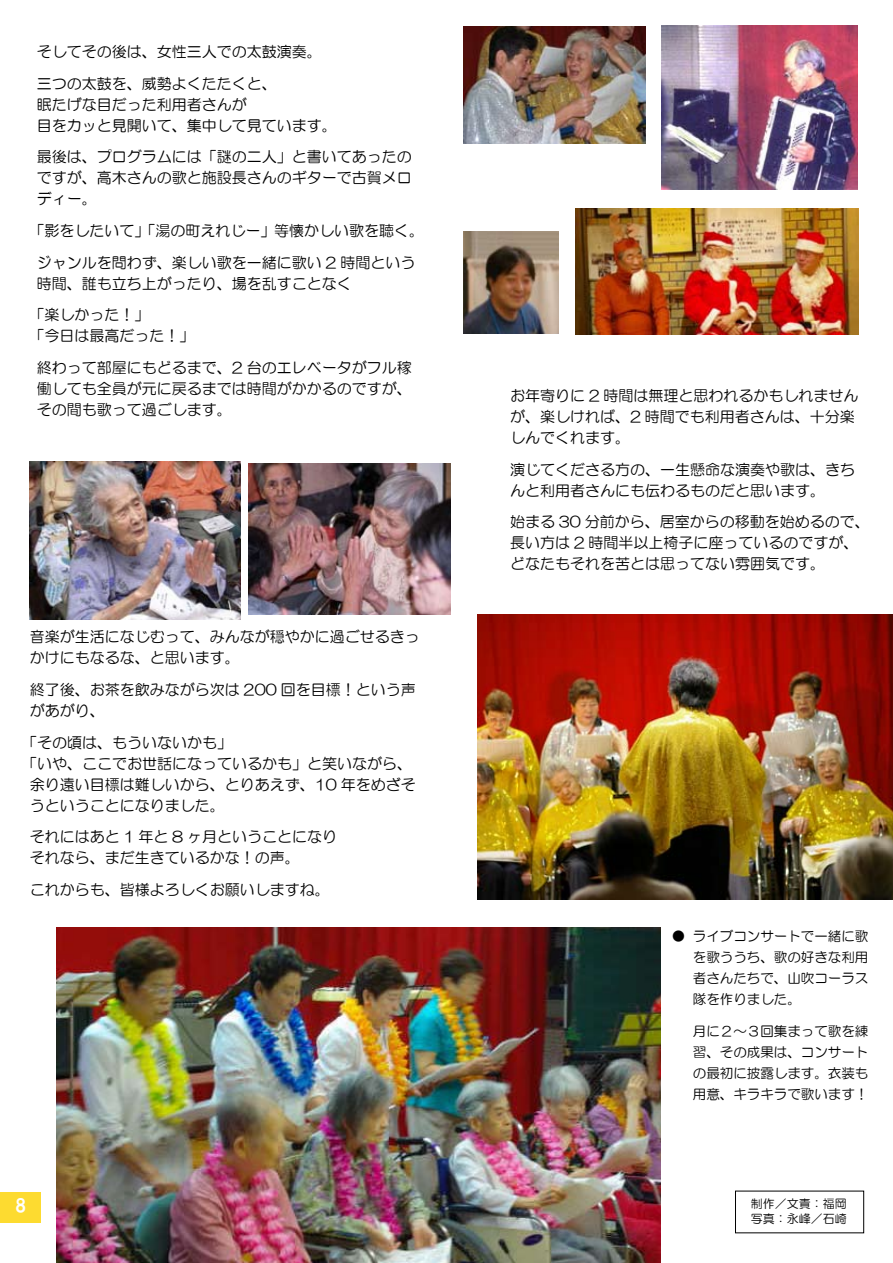
<style>
.page{position:relative;width:893px;height:1263px;background:#fff}
.page>*{position:absolute;margin:0;border:0;box-sizing:border-box;transform-origin:0 0}
.t1{font:18px "HGP Soei Kakugothic UB";color:#fff}
.t2{font:15px/21px "HG Maru Gothic MPRO";color:#000}
.t3{font:13.5px/21px "HG Maru Gothic MPRO";color:#000;text-align:justify}
.t4{font:12px/15px "HG Maru Gothic MPRO";color:#000}
</style>
<div class="page">
<img style="left:249px;top:463px;width:201px;height:151px">
<img style="left:30px;top:461px;width:210px;height:158px">
<img style="left:576px;top:208px;width:283px;height:126px">
<img style="left:56px;top:927px;width:604px;height:336px">
<img style="left:662px;top:26px;width:195px;height:163px">
<img style="left:463px;top:26px;width:182px;height:118px">
<img style="left:477px;top:614px;width:416px;height:285px">
<img style="left:463px;top:231px;width:95px;height:102px">
<div style="left:0;top:1192px;width:41px;height:31px;background:#fddb30"></div>
<p class="t2" style="left:37px;top:36px;width:286px;line-height:31.7px">そしてその後は、女性三人での太鼓演奏。三つの太鼓を、威勢よくたたくと、</p>
<p class="t2" style="left:37px;top:94px;width:301px">眠たげな目だった利用者さんが<br>目をカッと見開いて、集中して見ています。</p>
<p class="t2" style="left:37px;top:146px;width:376px;text-align:justify">最後は、プログラムには「謎の二人」と書いてあったのですが、高木さんの歌と施設長さんのギターで古賀メロディー。</p>
<p class="t2" style="left:29px;top:215px;width:396px;line-height:31.7px;text-align:center">「影をしたいて」「湯の町えれじー」等懐かしい歌を聴く。ジャンルを問わず、楽しい歌を一緒に歌い 2 時間という</p>
<p class="t2" style="left:29px;top:267px;width:324px;line-height:31.7px;text-indent:8px">時間、誰も立ち上がったり、場を乱すことなく「楽しかった！」</p>
<p class="t2" style="left:37px;top:320px;width:376px;line-height:31.7px;text-indent:-8px">「今日は最高だった！」<br>終わって部屋にもどるまで、2 台のエレベータがフル稼</p>
<p class="t2" style="left:37px;top:378px;width:376px">働しても全員が元に戻るまでは時間がかかるのですが、その間も歌って過ごします。</p>
<p class="t2" style="left:510px;top:385px;width:350px">お年寄りに 2 時間は無理と思われるかもしれませんが、楽しければ、2 時間でも利用者さんは、十分楽しんでくれます。</p>
<p class="t2" style="left:510px;top:459px;width:346px">演じてくださる方の、一生懸命な演奏や歌は、きちんと利用者さんにも伝わるものだと思います。</p>
<p class="t2" style="left:510px;top:511px;width:361px">始まる 30 分前から、居室からの移動を始めるので、長い方は 2 時間半以上椅子に座っているのですが、どなたもそれを苦とは思ってない雰囲気です。</p>
<p class="t2" style="left:30px;top:626px;width:391px">音楽が生活になじむって、みんなが穏やかに過ごせるきっかけにもなるな、と思います。</p>
<p class="t2" style="left:30px;top:679px;width:387px">終了後、お茶を飲みながら次は 200 回を目標！という声があがり、</p>
<p class="t2" style="left:22px;top:732px;width:211px">「その頃は、もういないかも」</p>
<p class="t2" style="left:22px;top:753px;width:391px">「いや、ここでお世話になっているかも」と笑いながら、</p>
<p class="t2" style="left:30px;top:774px;width:388px">余り遠い目標は難しいから、とりあえず、10 年をめざそ</p>
<p class="t2" style="left:30px;top:795px;width:196px">うということになりました。</p>
<p class="t2" style="left:30px;top:826px;width:309px">それにはあと 1 年と 8 ヶ月ということになりそれなら、まだ生きているかな！の声。</p>
<p class="t2" style="left:30px;top:879px;width:301px">これからも、皆様よろしくお願いしますね。</p>
<p class="t1" style="left:15px;top:1197px;width:13px">8</p>
<p class="t3" style="left:693px;top:926px;width:177px;text-indent:-21px">● ライブコンサートで一緒に歌を歌ううち、歌の好きな利用者さんたちで、山吹コーラス隊を作りました。</p>
<p class="t3" style="left:693px;top:1021px;width:177px">月に２～３回集まって歌を練習、その成果は、コンサートの最初に披露します。衣装も用意、キラキラで歌います！</p>
<p class="t4" style="left:751px;top:1196px;width:97px">制作／文責：福岡写真：永峰／石崎</p>
</div>
